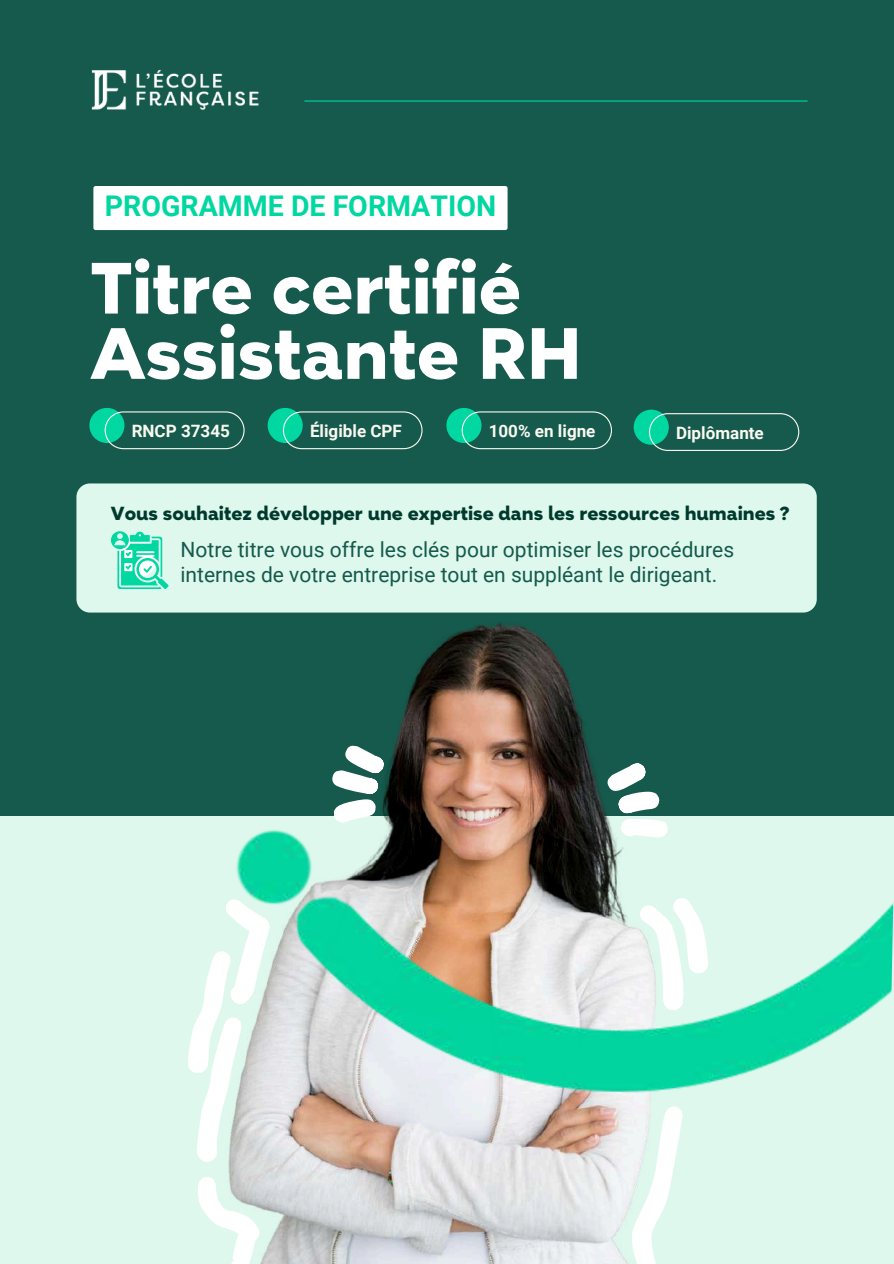
<style>
.page{position:relative;width:894px;height:1264px;background:#fff}
.page>*{position:absolute;margin:0;border:0;box-sizing:border-box;transform-origin:0 0}
.t1{font:800 82.5px/65.2px "Magenos";color:#fff}
.t2{font:700 28.5px "Roboto";color:#00d7a1}
.t3{font:800 21.6px "Magenos";color:#003a2e}
.t4{font:21px/25.8px "Roboto";color:#155a4c}
.t5{font:700 17.1px "Roboto";color:#faf9f0}
</style>
<div class="page">
<div style="left:0;top:0;width:893px;height:1263px;background:#155a4c"></div>
<hr style="left:304px;top:100px;width:503px;height:2px;background:#00d7a1">
<div style="left:89px;top:408px;width:35px;height:35px;background:#00d7a1;border-radius:50%"></div>
<svg style="left:105px;top:411px;width:139px;height:38px"></svg>
<div style="left:267px;top:408px;width:36px;height:35px;background:#00d7a1;border-radius:50%"></div>
<svg style="left:283px;top:411px;width:139px;height:38px"></svg>
<div style="left:446px;top:408px;width:35px;height:35px;background:#00d7a1;border-radius:50%"></div>
<svg style="left:461px;top:411px;width:151px;height:38px"></svg>
<div style="left:633px;top:409px;width:35px;height:36px;background:#00d7a1;border-radius:50%"></div>
<svg style="left:648px;top:413px;width:151px;height:38px"></svg>
<div style="left:76px;top:483px;width:740px;height:129px;background:#def8ed;border-radius:13px"></div>
<div style="left:0;top:815px;width:893px;height:448px;background:#def8ed"></div>
<img style="left:91px;top:69px;width:168px;height:42px">
<svg style="left:111px;top:531px;width:57px;height:57px"></svg>
<div style="left:93px;top:186px;width:414px;height:44px;background:#fff;border-radius:2px"></div>
<img style="left:228px;top:623px;width:403px;height:640px">
<img style="left:180px;top:796px;width:713px;height:342px">
<svg style="left:607px;top:763px;width:60px;height:74px"></svg>
<svg style="left:332px;top:745px;width:51px;height:77px"></svg>
<svg style="left:631px;top:1106px;width:51px;height:157px"></svg>
<svg style="left:639px;top:898px;width:69px;height:112px"></svg>
<svg style="left:198px;top:1176px;width:61px;height:87px"></svg>
<svg style="left:188px;top:899px;width:81px;height:262px"></svg>
<h2 class="t2" style="left:105px;top:190px;width:393px">PROGRAMME DE FORMATION</h2>
<h1 class="t1" style="left:91px;top:259px;width:492px">Titre certifié<br>Assistante RH</h1>
<p class="t5" style="left:132px;top:421px;width:100px">RNCP 37345</p>
<p class="t5" style="left:310px;top:421px;width:93px">Éligible CPF</p>
<p class="t5" style="left:488px;top:421px;width:108px">100% en ligne</p>
<p class="t5" style="left:675px;top:422px;width:89px">Diplômante</p>
<p class="t3" style="left:111px;top:502px;width:679px">Vous souhaitez développer une expertise dans les ressources humaines ?</p>
<p class="t4" style="left:180px;top:536px;width:555px">Notre titre vous offre les clés pour optimiser les procédures internes de votre entreprise tout en suppléant le dirigeant.</p>
</div>
